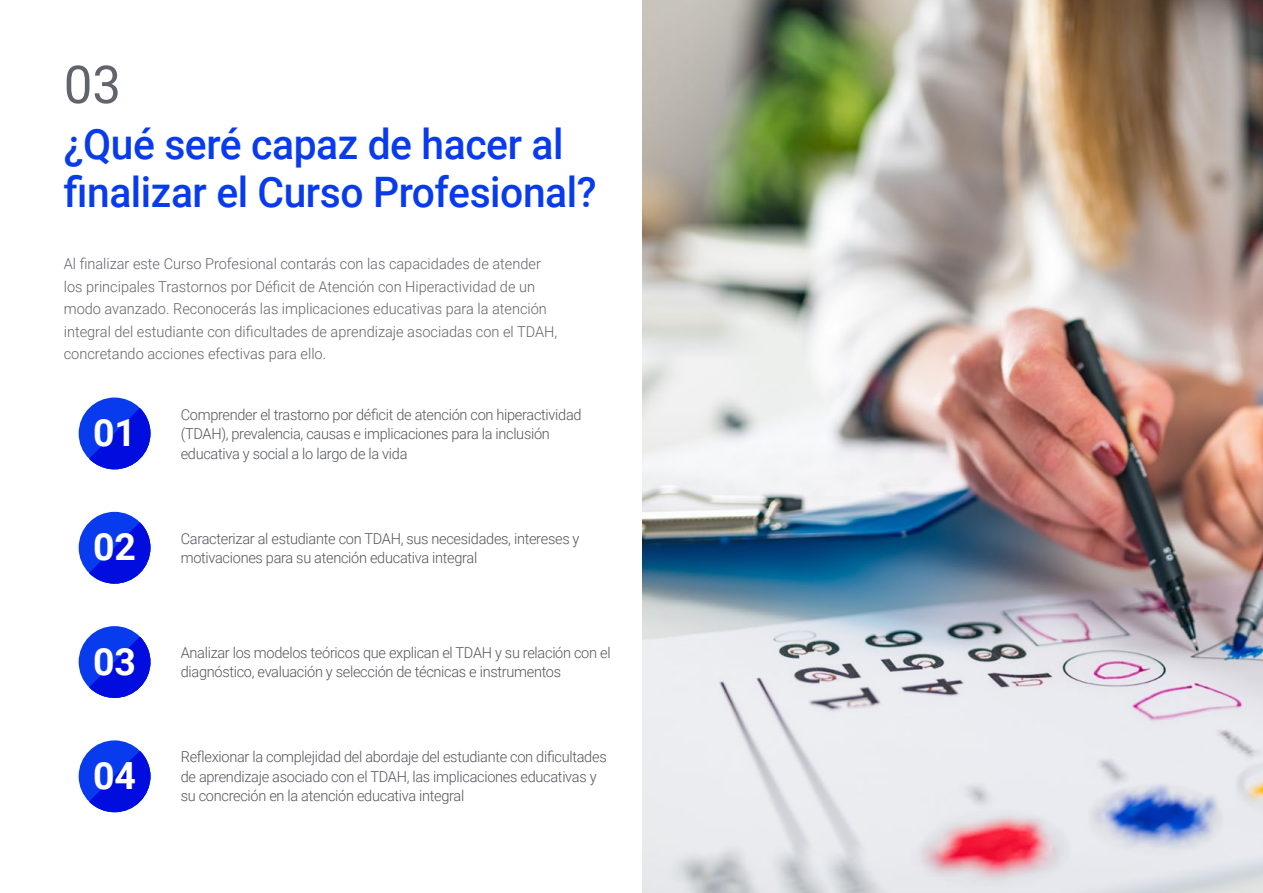
<style>
.page{position:relative;width:1263px;height:893px;background:#fff}
.page>*{position:absolute;margin:0;border:0;box-sizing:border-box;transform-origin:0 0}
.t1{font:52.5px "Roboto";color:#61646a}
.t2{font:500 42px/48px "Roboto";letter-spacing:-.01em;color:#083bee}
.t3{font:700 37.5px "Roboto";color:#fff}
.t4{font:300 15px/19.5px "Roboto";letter-spacing:-.02em;color:#52555b}
.t5{font:300 15px/22.5px "Roboto";color:#61646a}
</style>
<div class="page">
<div style="left:79px;top:512px;width:71px;height:72px;background:#083bee;border-radius:50%"></div>
<svg style="left:89px;top:522px;width:61px;height:62px"></svg>
<div style="left:79px;top:740px;width:71px;height:72px;background:#083bee;border-radius:50%"></div>
<svg style="left:89px;top:751px;width:61px;height:61px"></svg>
<div style="left:79px;top:626px;width:71px;height:72px;background:#083bee;border-radius:50%"></div>
<svg style="left:89px;top:637px;width:61px;height:61px"></svg>
<div style="left:79px;top:398px;width:71px;height:71px;background:#083bee;border-radius:50%"></div>
<svg style="left:89px;top:408px;width:61px;height:61px"></svg>
<img style="left:642px;top:0;width:621px;height:893px">
<h1 class="t1" style="left:64px;top:48px;width:59px">03</h1>
<h2 class="t2" style="left:64px;top:119px;width:534px">¿Qué seré capaz de hacer al finalizar el Curso Profesional?</h2>
<p class="t5" style="left:64px;top:252px;width:495px">Al finalizar este Curso Profesional contarás con las capacidades de atender los principales Trastornos por Déficit de Atención con Hiperactividad de un modo avanzado. Reconocerás las implicaciones educativas para la atención integral del estudiante con dificultades de aprendizaje asociadas con el TDAH, concretando acciones efectivas para ello.</p>
<h3 class="t3" style="left:93px;top:407px;width:45px">01</h3>
<p class="t4" style="left:181px;top:404px;width:402px">Comprender el trastorno por déficit de atención con hiperactividad (TDAH), prevalencia, causas e implicaciones para la inclusión educativa y social a lo largo de la vida</p>
<h3 class="t3" style="left:93px;top:521px;width:45px">02</h3>
<p class="t4" style="left:181px;top:528px;width:400px">Caracterizar al estudiante con TDAH, sus necesidades, intereses y motivaciones para su atención educativa integral</p>
<h3 class="t3" style="left:93px;top:635px;width:45px">03</h3>
<p class="t4" style="left:181px;top:642px;width:431px">Analizar los modelos teóricos que explican el TDAH y su relación con el diagnóstico, evaluación y selección de técnicas e instrumentos</p>
<h3 class="t3" style="left:93px;top:749px;width:45px">04</h3>
<p class="t4" style="left:181px;top:747px;width:427px">Reflexionar la complejidad del abordaje del estudiante con dificultades de aprendizaje asociado con el TDAH, las implicaciones educativas y su concreción en la atención educativa integral</p>
</div>
